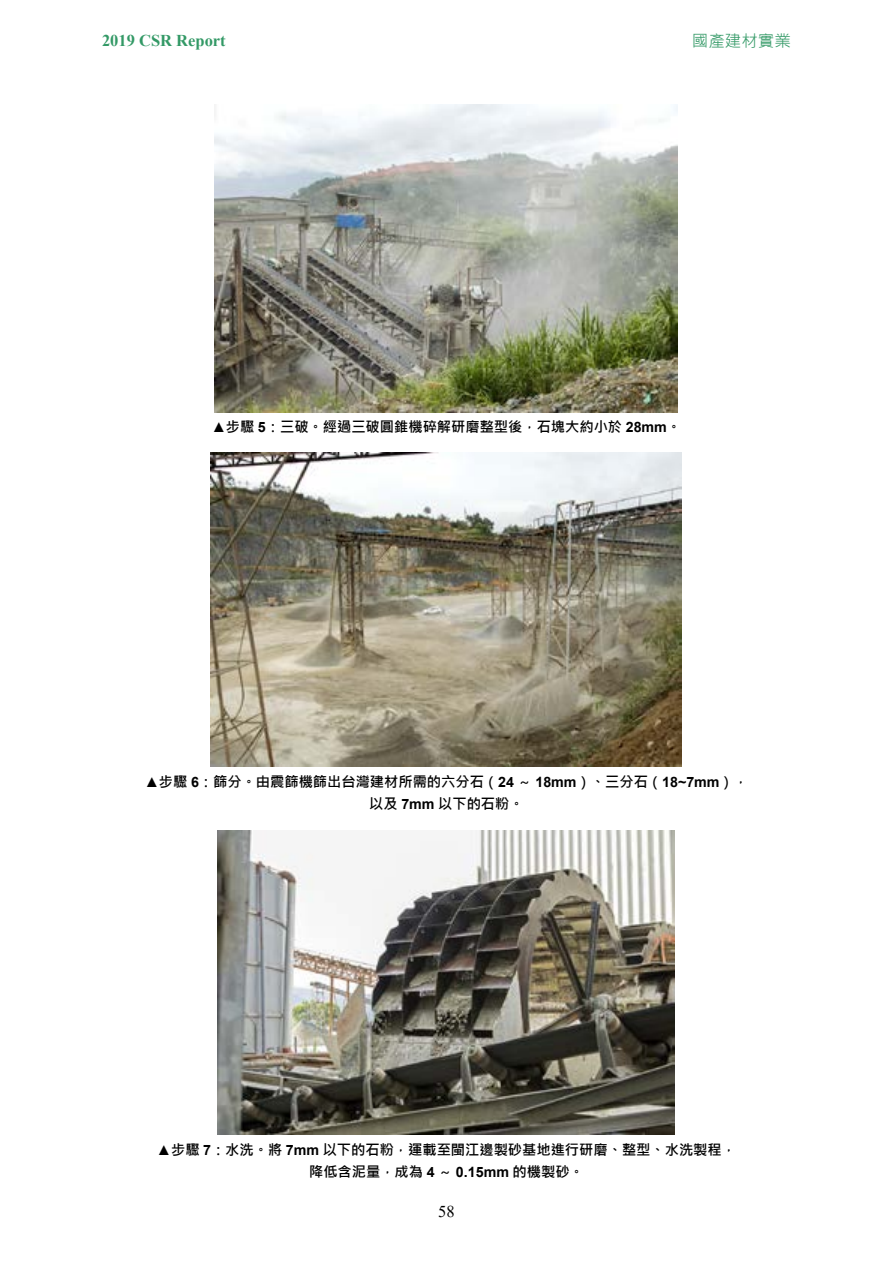
<style>
.page{position:relative;width:893px;height:1263px;background:#fff}
.page>*{position:absolute;margin:0;border:0;box-sizing:border-box;transform-origin:0 0}
.t1{font:700 16.5px "Times New Roman";color:#396}
.t2{font:16.5px "Microsoft Jheng Hei";color:#396}
.t3{font:16.5px "Times New Roman";color:#000}
.t4{font:700 14.25px/22.5px "Microsoft Jheng Hei";color:#000;text-align:center}
.s1{font-family:"Arial"}
</style>
<div class="page">
<img style="left:215px;top:104px;width:462px;height:308px">
<img style="left:210px;top:453px;width:471px;height:314px">
<img style="left:217px;top:830px;width:458px;height:304px">
<p class="t1" style="left:102px;top:28px;width:125px">2019 CSR Report</p>
<p class="t2" style="left:692px;top:30px;width:101px">國產建材實業</p>
<p class="t4" style="left:212px;top:416px;width:471px">▲步驟 <span class="s1">5</span>：三破。經過三破圓錐機碎解研磨整型後，石塊大約小於 <span class="s1">28mm</span>。</p>
<p class="t4" style="left:145px;top:770px;width:605px">▲步驟 <span class="s1">6</span>：篩分。由震篩機篩出台灣建材所需的六分石（<span class="s1">24</span> ～ <span class="s1">18mm</span>）、三分石（<span class="s1">18 7~ mm</span>(，以及 <span class="s1">7mm</span> 以下的石粉。</p>
<p class="t4" style="left:157px;top:1138px;width:580px">▲步驟 <span class="s1">7</span>：水洗。將 <span class="s1">7mm</span> 以下的石粉，運載至閩江邊製砂基地進行研磨、整型、水洗製程，降低含泥量，成為 <span class="s1">4</span> ～ <span class="s1">0.15mm</span> 的機製砂。</p>
<p class="t3" style="left:438px;top:1200px;width:18px">58</p>
</div>
